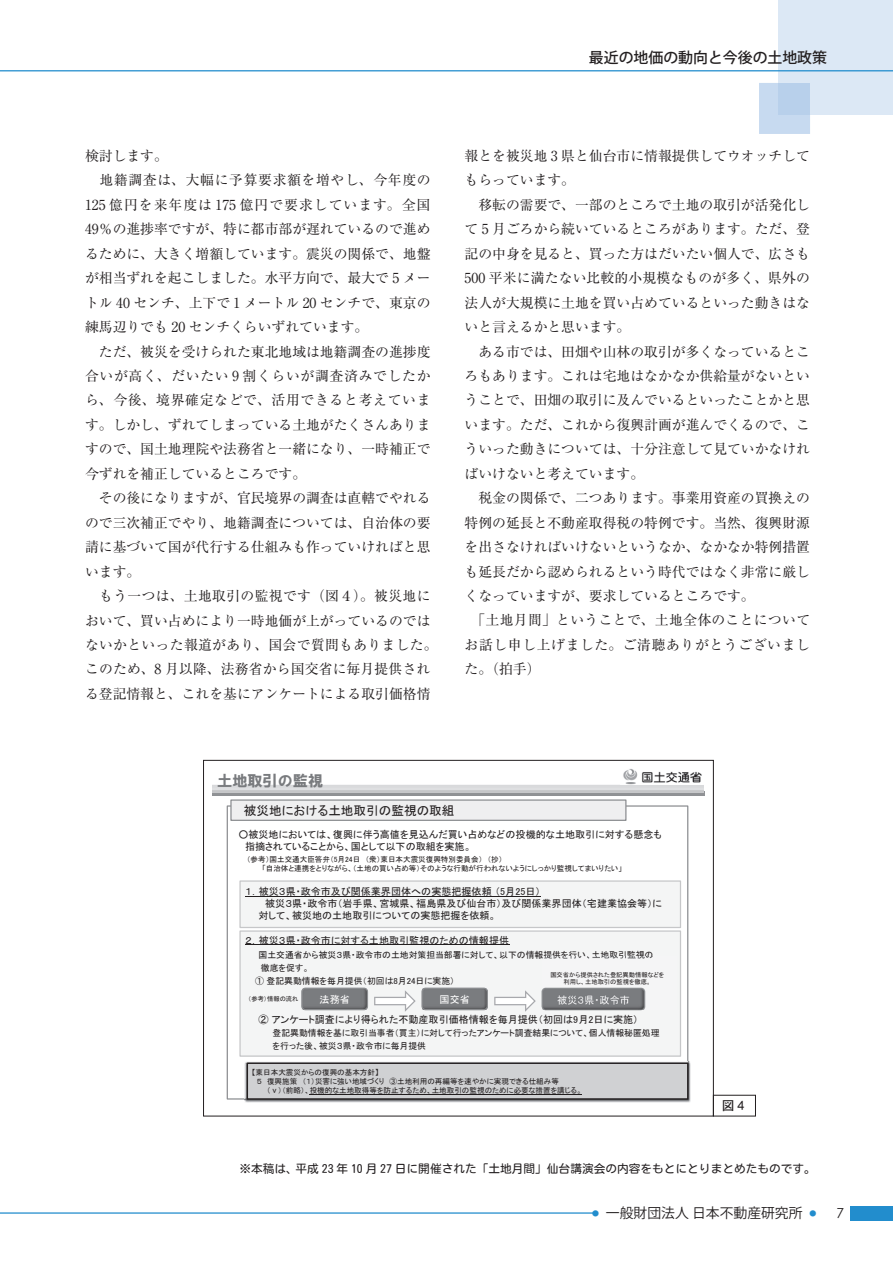
<style>
.page{position:relative;width:893px;height:1263px;background:#fff}
.page>*{position:absolute;margin:0;border:0;box-sizing:border-box;transform-origin:0 0}
.t1{font:15.15px "HG Soei Kakugothic UB";color:#797b7e}
.t2{font:500 14.85px "Koz Go Pro";color:#231f20}
.t3{font:13.8px/24.5px "Ryumin Pro";color:#231f20}
.t4{font:13.8px "Koz Go Pro";color:#231f20}
.t5{font:13.8px "Century Gothic";color:#231f20}
.t6{font:12.75px "DFHS Gothic W5 WINP RKSJ H";color:#231f20}
.t7{font:12.6px "MS P Gothic";color:#231f20}
.t8{font:11.7px "Motoya Maru W3 90 msp RKSJ H";color:#231f20}
.t9{font:10.05px/12.1px "MS P Gothic";color:#231f20}
.t10{font:10.05px "MS P Gothic";color:#fff}
.t11{font:8.85px/12.8px "MS P Gothic";color:#231f20}
.t12{font:7.5px/9px "MS P Gothic";color:#231f20}
.t13{font:6.3px/7.5px "MS P Gothic";color:#231f20;text-align:center}
</style>
<div class="page">
<div style="left:850px;top:1205px;width:43px;height:15px;background:#228dcd"></div>
<hr style="left:0;top:1212px;width:596px;height:2px;background:#228dcd">
<img style="left:623px;top:769px;width:79px;height:16px">
<div style="left:240px;top:881px;width:440px;height:46px;background:#f4f5f5"></div>
<div style="left:239px;top:880px;width:442px;height:48px;border:1px solid #c6c7c9"></div>
<div style="left:240px;top:931px;width:440px;height:125px;background:#f4f5f5"></div>
<div style="left:239px;top:930px;width:442px;height:127px;border:1px solid #c6c7c9"></div>
<hr style="left:245px;top:896px;width:296px;height:1px;background:#231f20">
<hr style="left:245px;top:944px;width:264px;height:1px;background:#231f20">
<div style="left:231px;top:800px;width:395px;height:20px;background:#efeff0"></div>
<div style="left:230px;top:799px;width:396px;height:22px;border:1px solid #8d8f92"></div>
<img style="left:422px;top:989px;width:65px;height:21px">
<div style="left:421px;top:987px;width:67px;height:23px;border:1px solid #8d8f92;border-radius:4px"></div>
<div style="left:542px;top:987px;width:103px;height:23px;border:1px solid #8d8f92;border-radius:4px"></div>
<img style="left:302px;top:989px;width:65px;height:21px">
<div style="left:301px;top:987px;width:67px;height:23px;border:1px solid #8d8f92;border-radius:4px"></div>
<img style="left:542px;top:956px;width:111px;height:53px">
<svg style="left:374px;top:990px;width:42px;height:22px"></svg>
<svg style="left:494px;top:990px;width:42px;height:22px"></svg>
<img style="left:244px;top:1061px;width:447px;height:42px">
<div style="left:247px;top:1063px;width:441px;height:36px;background:#d0d1d3"></div>
<div style="left:247px;top:1062px;width:441px;height:38px;border:1px solid #231f20"></div>
<hr style="left:310px;top:1094px;width:272px;height:1px;background:#231f20">
<div style="left:713px;top:1095px;width:43px;height:21px;border:1px solid #231f20"></div>
<div style="left:778px;top:0;width:115px;height:115px;background:#dce8f5"></div>
<div style="left:759px;top:83px;width:51px;height:51px;background:#c7daf0"></div>
<div style="left:778px;top:83px;width:32px;height:32px;background:#b8d0eb"></div>
<hr style="left:0;top:70px;width:893px;height:1px;background:#228dcd">
<p class="t2" style="left:589px;top:48px;width:240px">最近の地価の動向と今後の土地政策</p>
<p class="t3" style="left:85px;top:143px;width:354px">検討します。<br>　地籍調査は、大幅に予算要求額を増やし、今年度の<br>125 億円を来年度は 175 億円で要求しています。全国<br>49％の進捗率ですが、特に都市部が遅れているので進めるために、大きく増額しています。震災の関係で、地盤が相当ずれを起こしました。水平方向で、最大で 5 メートル 40 センチ、上下で 1 メートル 20 センチで、東京の練馬辺りでも 20 センチくらいずれています。<br>　ただ、被災を受けられた東北地域は地籍調査の進捗度合いが高く、だいたい 9 割くらいが調査済みでしたから、今後、境界確定などで、活用できると考えています。しかし、ずれてしまっている土地がたくさんありますので、国土地理院や法務省と一緒になり、一時補正で今ずれを補正しているところです。<br>　その後になりますが、官民境界の調査は直轄でやれるので三次補正でやり、地籍調査については、自治体の要請に基づいて国が代行する仕組みも作っていければと思います。<br>　もう一つは、土地取引の監視です（図４）。被災地において、買い占めにより一時地価が上がっているのではないかといった報道があり、国会で質問もありました。このため、8 月以降、法務省から国交省に毎月提供される登記情報と、これを基にアンケートによる取引価格情</p>
<p class="t3" style="left:465px;top:143px;width:347px">報とを被災地 3 県と仙台市に情報提供してウオッチしてもらっています。<br>　移転の需要で、一部のところで土地の取引が活発化して 5 月ごろから続いているところがあります。ただ、登記の中身を見ると、買った方はだいたい個人で、広さも<br>500 平米に満たない比較的小規模なものが多く、県外の法人が大規模に土地を買い占めているといった動きはないと言えるかと思います。<br>　ある市では、田畑や山林の取引が多くなっているところもあります。これは宅地はなかなか供給量がないということで、田畑の取引に及んでいるといったことかと思います。ただ、これから復興計画が進んでくるので、こういった動きについては、十分注意して見ていかなければいけないと考えています。<br>　税金の関係で、二つあります。事業用資産の買換えの特例の延長と不動産取得税の特例です。当然、復興財源を出さなければいけないというなか、なかなか特例措置も延長だから認められるという時代ではなく非常に厳しくなっていますが、要求しているところです。<br>　「土地月間」ということで、土地全体のことについてお話し申し上げました。ご清聴ありがとうございました。（拍手）</p>
<p class="t1" style="left:217px;top:773px;width:107px">土地取引の監視</p>
<p class="t7" style="left:244px;top:804px;width:212px">被災地における土地取引の監視の取組</p>
<p class="t9" style="left:245px;top:828px;width:418px;text-indent:-7px">○被災地においては、復興に伴う高値を見込んだ買い占めなどの投機的な土地取引に対する懸念も指摘されていることから、国として以下の取組を実施。</p>
<p class="t12" style="left:262px;top:855px;width:362px;text-indent:-15px">（参考）国土交通大臣答弁（5月24日 （衆）東日本大震災復興特別委員会） （抄）<br>「自治体と連携をとりながら、（土地の買い占め等）そのような行動が行われないようにしっかり監視してまいりたい」</p>
<p class="t9" style="left:245px;top:885px;width:297px">１．被災３県・政令市及び関係業界団体への実態把握依頼（5月25日）</p>
<p class="t9" style="left:265px;top:897px;width:398px">被災３県・政令市（岩手県、宮城県、福島県及び仙台市）及び関係業界団体（宅建業協会等）に</p>
<p class="t9" style="left:259px;top:910px;width:239px">対して、被災地の土地取引についての実態把握を依頼。</p>
<p class="t9" style="left:245px;top:934px;width:265px">２．被災３県・政令市に対する土地取引監視のための情報提供</p>
<p class="t11" style="left:258px;top:948px;width:396px">国土交通省から被災３県・政令市の土地対策担当部署に対して、以下の情報提供を行い、土地取引監視の</p>
<p class="t11" style="left:261px;top:961px;width:50px">徹底を促す。</p>
<p class="t11" style="left:255px;top:974px;width:201px">① 登記異動情報を毎月提供（初回は8月24日に実施）</p>
<p class="t9" style="left:259px;top:1014px;width:381px">② アンケート調査により得られた不動産取引価格情報を毎月提供（初回は9月2日に実施）</p>
<p class="t11" style="left:273px;top:1027px;width:388px">登記異動情報を基に取引当事者（買主）に対して行ったアンケート調査結果について、個人情報秘匿処理を行った後、被災３県・政令市に毎月提供</p>
<p class="t13" style="left:550px;top:970px;width:115px">国交省から提供された登記異動情報などを利用し、土地取引の監視を徹底。</p>
<p class="t10" style="left:320px;top:995px;width:32px">法務省</p>
<p class="t10" style="left:440px;top:995px;width:32px">国交省</p>
<p class="t13" style="left:248px;top:994px;width:52px">（参考）情報の流れ</p>
<p class="t12" style="left:252px;top:1068px;width:129px">【東日本大震災からの復興の基本方針】</p>
<p class="t12" style="left:257px;top:1077px;width:304px">５ 復興施策 （１）災害に強い地域づくり ③土地利用の再編等を速やかに実現できる仕組み等</p>
<p class="t12" style="left:267px;top:1086px;width:317px">（ⅴ）（前略）、投機的な土地取得等を防止するため、土地取引の監視のために必要な措置を講じる。</p>
<p class="t6" style="left:722px;top:1099px;width:27px">図４</p>
<p class="t8" style="left:239px;top:1162px;width:578px">※本稿は、平成 23 年 10 月 27 日に開催された「土地月間」仙台講演会の内容をもとにとりまとめたものです。</p>
<p class="t4" style="left:592px;top:1204px;width:226px"><sup>●</sup> 一般財団法人 日本不動産研究所 <sup>●</sup></p>
<p class="t5" style="left:836px;top:1203px;width:9px">7</p>
</div>
